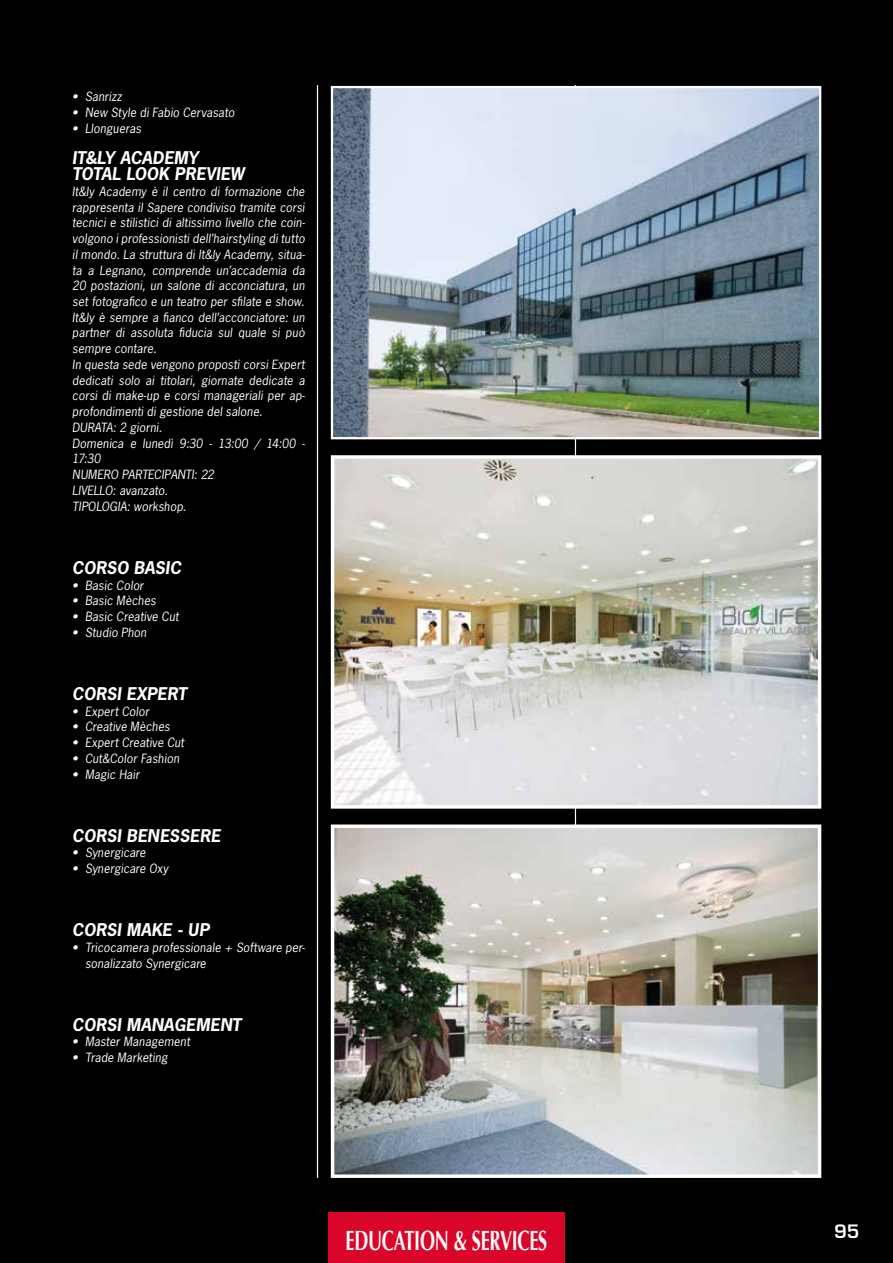
<style>
.page{position:relative;width:893px;height:1263px;background:#000}
.page>*{position:absolute;margin:0;border:0;box-sizing:border-box;transform-origin:0 0}
.t1{font:700 27.75px "Optima";letter-spacing:-.01em;color:#fff;scale:.65 1}
.t2{font:600 18px "Eurostile LT Std";color:#fff}
.t3{font:italic 700 16.5px/15.8px "News Gothic Std";letter-spacing:.01em;color:#fff}
.t4{font:italic 12px/15.8px "News Gothic Std";letter-spacing:.015em;color:#fff}
.t5{font:italic 12px "News Gothic Std";letter-spacing:-.005em;color:#fff}
</style>
<div class="page">
<hr style="left:575px;top:85px;width:1px;height:1093px;background:#fff">
<hr style="left:317px;top:85px;width:1px;height:1093px;background:#fff">
<div style="left:328px;top:1212px;width:236px;height:51px;background:#da0629"></div>
<img style="left:335px;top:828px;width:482px;height:346px">
<div style="left:331px;top:824px;width:490px;height:354px;border:3px solid #fff"></div>
<img style="left:335px;top:459px;width:482px;height:346px">
<div style="left:331px;top:455px;width:490px;height:354px;border:3px solid #fff"></div>
<img style="left:334px;top:89px;width:484px;height:347px">
<div style="left:331px;top:86px;width:490px;height:353px;border:2px solid #fff"></div>
<p class="t5" style="left:72px;top:89px;width:51px">• Sanrizz</p>
<p class="t4" style="left:72px;top:105px;width:164px">• New Style di Fabio Cervasato</p>
<p class="t4" style="left:72px;top:121px;width:71px">• Llongueras</p>
<p class="t3" style="left:72px;top:150px;width:174px">IT&amp;LY ACADEMY<br>TOTAL LOOK PREVIEW</p>
<p class="t4" style="left:72px;top:184px;width:234px">It&amp;ly Academy è il centro di formazione che rappresenta il Sapere condiviso tramite corsi tecnici e stilistici di altissimo livello che coin&shy;volgono i professionisti dell’hairstyling di tutto il mondo. La struttura di It&amp;ly Academy, situa&shy;ta a Legnano, comprende un’accademia da 20 postazioni, un salone di acconciatura, un set fotografico e un teatro per sfilate e show.<br>It&amp;ly è sempre a fianco dell’acconciatore: un partner di assoluta fiducia sul quale si può sempre contare.<br>In questa sede vengono proposti corsi Expert dedicati solo ai titolari, giornate dedicate a corsi di make-up e corsi manageriali per ap&shy;profondimenti di gestione del salone.<br>DURATA: 2 giorni.<br>Domenica e lunedì 9:30 - 13:00 / 14:00 - 17:30<br>NUMERO PARTECIPANTI: 22<br>LIVELLO: avanzato.<br>TIPOLOGIA: workshop.</p>
<p class="t3" style="left:72px;top:560px;width:110px">CORSO BASIC</p>
<p class="t4" style="left:72px;top:577px;width:73px">• Basic Color</p>
<p class="t4" style="left:72px;top:593px;width:85px">• Basic Mèches</p>
<p class="t4" style="left:72px;top:609px;width:108px">• Basic Creative Cut</p>
<p class="t4" style="left:72px;top:625px;width:76px">• Studio Phon</p>
<p class="t3" style="left:72px;top:686px;width:116px">CORSI EXPERT</p>
<p class="t4" style="left:72px;top:703px;width:78px">• Expert Color</p>
<p class="t4" style="left:72px;top:719px;width:99px">• Creative Mèches</p>
<p class="t4" style="left:72px;top:735px;width:113px">• Expert Creative Cut</p>
<p class="t4" style="left:72px;top:751px;width:109px">• Cut&amp;Color Fashion</p>
<p class="t4" style="left:72px;top:766px;width:69px">• Magic Hair</p>
<p class="t3" style="left:72px;top:828px;width:150px">CORSI BENESSERE</p>
<p class="t4" style="left:72px;top:845px;width:75px">• Synergicare</p>
<p class="t4" style="left:72px;top:861px;width:97px">• Synergicare Oxy</p>
<p class="t3" style="left:72px;top:922px;width:139px">CORSI MAKE - UP</p>
<p class="t4" style="left:85px;top:940px;width:222px;text-indent:-13px">• Tricocamera professionale + Software per&shy;sonalizzato Synergicare</p>
<p class="t3" style="left:72px;top:1017px;width:126px">CORSI MANAGEME</p>
<p class="t3" style="left:220px;top:1017px;width:23px">NT</p>
<p class="t4" style="left:72px;top:1034px;width:119px">• Master Management</p>
<p class="t4" style="left:72px;top:1050px;width:97px">• Trade Marketing</p>
<h1 class="t1" style="left:346px;top:1224px;width:312px">EDUCATION &amp; SERVICES</h1>
<p class="t2" style="left:834px;top:1220px;width:27px">95</p>
</div>
